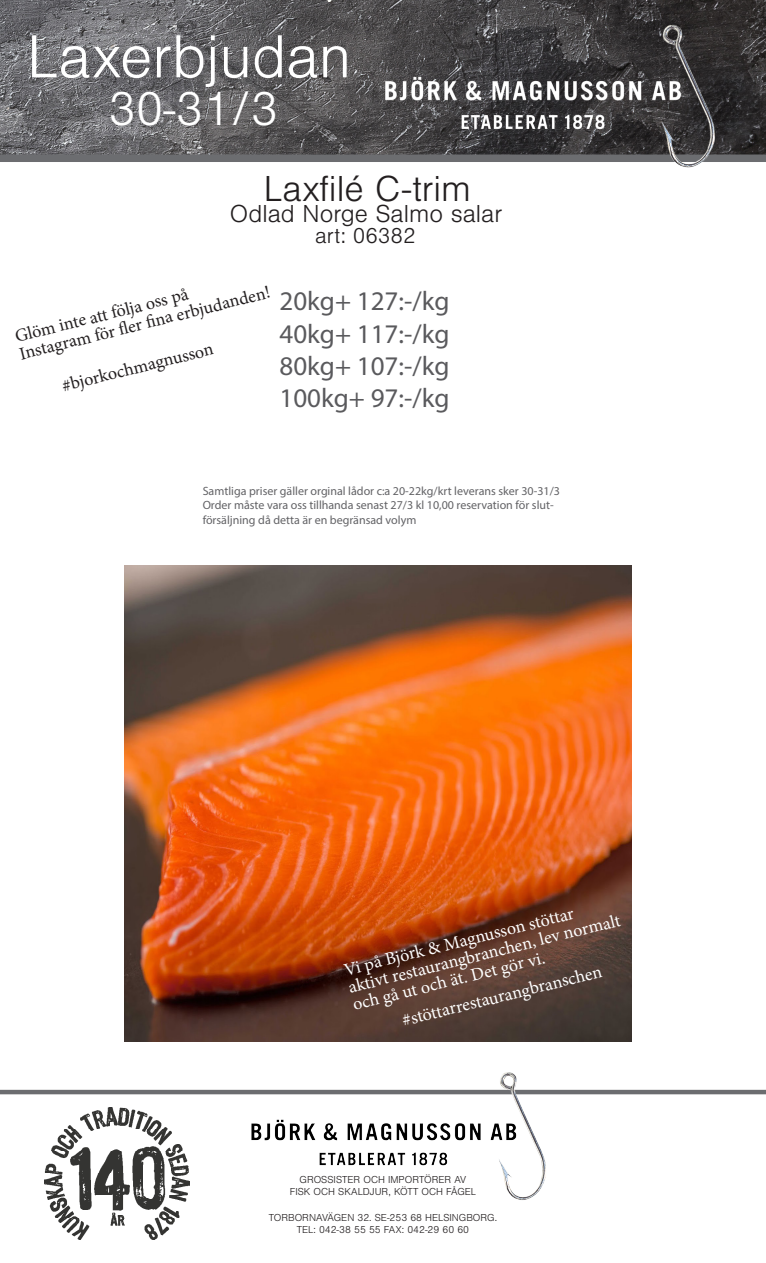
<style>
.page{position:relative;width:766px;height:1263px;background:#fff}
.page>*{position:absolute;margin:0;border:0;box-sizing:border-box;transform-origin:0 0}
.t1{font:300 63px "Nimbus San";color:#fff}
.t2{font:300 49.5px "Nimbus San";color:#fff}
.t3{font:300 37.5px "Nimbus San";color:#231f20}
.Styckeformat_1_-_bol{font:27px/32.4px "Myriad Pro";color:#5a5a5d;text-align:justify}
.t4{font:300 25.5px "Nimbus San";color:#231f20}
.t5{font:300 22.5px "Nimbus San";color:#231f20}
.t6{font:18px/18px "Minion Pro";color:#fff}
.t7{font:18px/18px "Minion Pro";color:#231f20}
.Styckeformat_1_-_bol-2{font:12px/14.4px "Myriad Pro";color:#636366}
.t8{font:300 10.5px/12.6px "Nimbus San";color:#231f20;text-align:center}
</style>
<div class="page">
<img style="left:0;top:0;width:765px;height:155px">
<div style="left:0;top:155px;width:765px;height:7px;background:#6c6d70"></div>
<hr style="left:0;top:1090px;width:765px;height:4px;background:#6c6d70">
<img style="left:655px;top:18px;width:63px;height:150px">
<img style="left:452px;top:109px;width:160px;height:25px">
<img style="left:376px;top:72px;width:306px;height:36px">
<img style="left:45px;top:1107px;width:144px;height:133px">
<img style="left:125px;top:565px;width:506px;height:476px">
<img style="left:492px;top:1072px;width:57px;height:128px">
<img style="left:319px;top:1152px;width:129px;height:14px">
<img style="left:251px;top:1115px;width:266px;height:32px">
<p class="t1" style="left:27px;top:24px;width:325px">Laxerbjudan</p>
<p class="t2" style="left:108px;top:83px;width:171px">30-31/3</p>
<p class="t3" style="left:264px;top:169px;width:209px">Laxfilé C-trim</p>
<p class="t4" style="left:230px;top:200px;width:274px">Odlad Norge Salmo salar</p>
<p class="t5" style="left:315px;top:223px;width:102px">art: 06382</p>
<p class="t7" style="left:13px;top:328px;width:259px;rotate:-14deg">Glöm inte att följa oss på<br>Instagram för fl er fi na erbjudanden!</p>
<p class="t7" style="left:60px;top:377px;width:157px;rotate:-14deg">#bjorkochmagnusson</p>
<p class="Styckeformat_1_-_bol" style="left:279px;top:284px;width:171px">20kg+ 127:-/kg 40kg+ 117:-/kg 80kg+ 107:-/kg 100kg+ 97:-/kg</p>
<p class="Styckeformat_1_-_bol-2" style="left:202px;top:484px;width:358px">Samtliga priser gäller orginal lådor c:a 20-22kg/krt leverans sker 30-31/3</p>
<p class="Styckeformat_1_-_bol-2" style="left:202px;top:498px;width:352px">Order måste vara oss tillhanda senast 27/3 kl 10,00 reservation för slut&shy;försäljning då detta är en begränsad volym</p>
<p class="t6" style="left:342px;top:961px;width:281px;rotate:-14deg">Vi på Björk &amp; Magnusson stöttar aktivt restaurangbranchen, lev normalt och gå ut och ät. Det gör vi.</p>
<p class="t6" style="left:400px;top:1012px;width:207px;rotate:-14deg">#stöttarrestaurangbranschen</p>
<p class="t8" style="left:299px;top:1173px;width:168px">GROSSISTER OCH IMPORTÖRER AV</p>
<p class="t8" style="left:290px;top:1186px;width:188px">FISK OCH SKALDJUR, KÖTT OCH FÅGEL</p>
<p class="t8" style="left:269px;top:1211px;width:230px">TORBORNAVÄGEN 32. SE-253 68 HELSINGBORG.<br>TEL: 042-38 55 55 FAX: 042-29 60 60</p>
</div>
